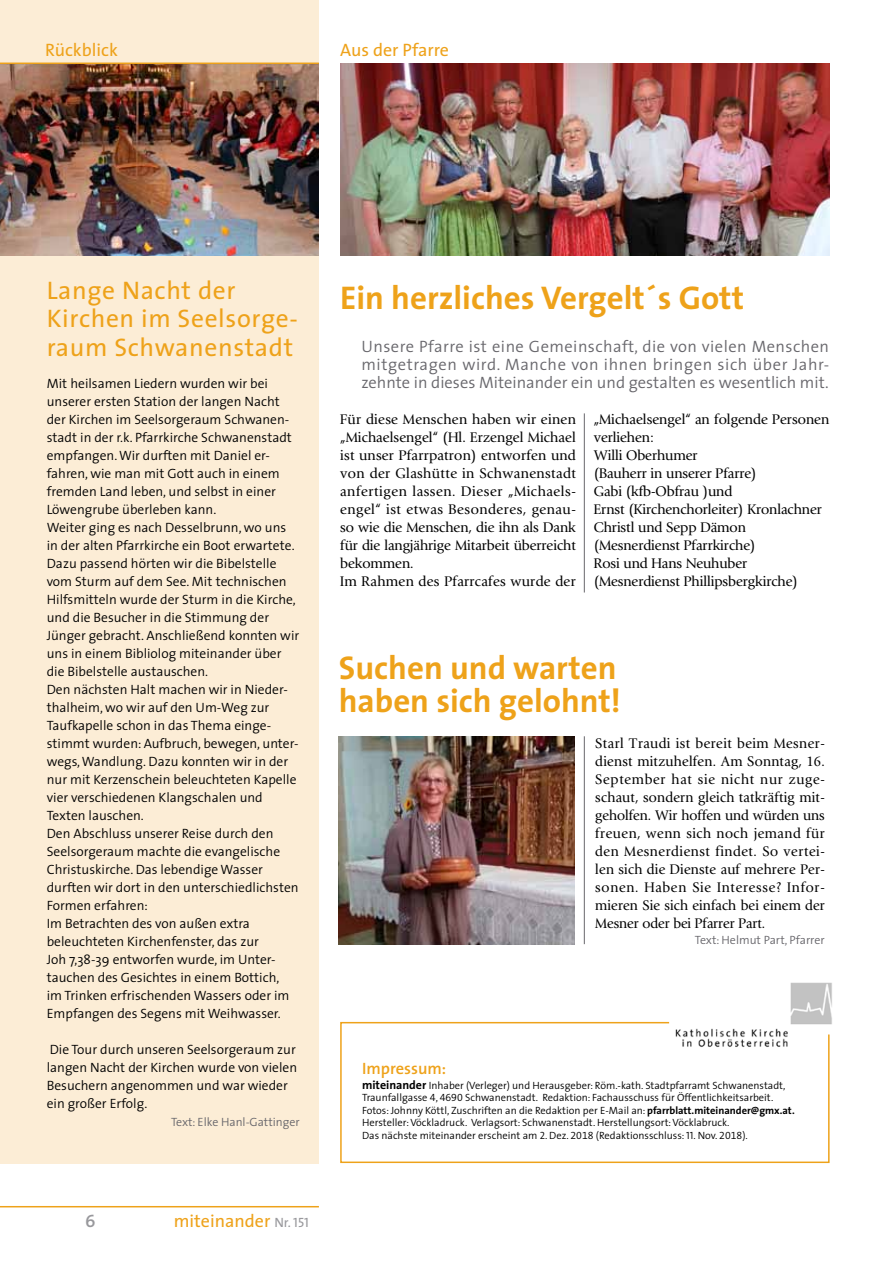
<style>
.page{position:relative;width:893px;height:1263px;background:#fff}
.page>*{position:absolute;margin:0;border:0;box-sizing:border-box;transform-origin:0 0}
.t1{font:700 33px/33px "The Sans";color:#eea21a}
.t2{font:25.5px/28.5px "The Sans";letter-spacing:.025em;color:#eea21a}
.t3{font:18px "The Sans";color:#eea21a}
.t4{font:18px "The Sans Semi Bold Caps";color:#98989c}
.t5{font:300 16.5px/18px "The Sans";color:#68676c;text-align:justify}
.t6{font:600 16.5px "The Sans";color:#eea21a}
.t7{font:300 13.5px/18px "The Sans";color:#000}
.t8{font:13.5px/18px "GI25";letter-spacing:.015em;color:#000}
.t9{font:13.5px/18px "GI25";letter-spacing:.035em;color:#000}
.t10{font:300 12px "The Sans";color:#68676c}
.t11{font:300 10.5px/12.6px "The Sans";color:#000}
.s1{font-weight:700;font-size:12px}
.s2{font-family:"The Sans Semi Light Expert";font-weight:400}
.s3{font-weight:700}
.s4{font-family:"The Sans Semi Light Caps";font-weight:400}
.s5{font-size:13.5px;color:#98989c}
.s6{font-family:"The Sans Caps";font-size:13.5px;color:#98989c}
</style>
<div class="page">
<div style="left:0;top:0;width:319px;height:1163px;background:#fcedd6"></div>
<img style="left:340px;top:64px;width:489px;height:191px">
<img style="left:0;top:64px;width:319px;height:191px">
<hr style="left:0;top:63px;width:319px;height:1px;background:#eea21a">
<hr style="left:0;top:1206px;width:319px;height:1px;background:#eea21a">
<div style="left:340px;top:1022px;width:490px;height:141px;border:2px solid #eea21a"></div>
<img style="left:669px;top:982px;width:163px;height:71px">
<hr style="left:584px;top:413px;width:1px;height:179px;background:#68676c">
<hr style="left:584px;top:736px;width:1px;height:208px;background:#68676c">
<img style="left:339px;top:736px;width:235px;height:208px">
<h3 class="t3" style="left:45px;top:35px;width:74px">Rückblick</h3>
<h3 class="t3" style="left:340px;top:35px;width:110px">Aus der Pfarre</h3>
<h2 class="t2" style="left:47px;top:275px;width:252px">Lange Nacht der<br>Kirchen im Seelsorge&shy;raum Schwanenstadt</h2>
<h1 class="t1" style="left:340px;top:281px;width:405px">Ein herzliches Vergelt´s Gott</h1>
<p class="t7" style="left:47px;top:374px;width:254px">Mit heilsamen Liedern wurden wir bei unserer ersten Station der langen Nacht der Kirchen im Seelsorgeraum Schwanen&shy;stadt in der r.k. Pfarrkirche Schwanenstadt empfangen. Wir durften mit Daniel er&shy;fahren, wie man mit Gott auch in einem fremden Land leben, und selbst in einer Löwengrube überleben kann.<br>Weiter ging es nach Desselbrunn, wo uns in der alten Pfarrkirche ein Boot erwartete.<br>Dazu passend hörten wir die Bibelstelle vom Sturm auf dem See. Mit technischen Hilfsmitteln wurde der Sturm in die Kirche, und die Besucher in die Stimmung der Jünger gebracht. Anschließend konnten wir uns in einem Bibliolog miteinander über die Bibelstelle austauschen.<br>Den nächsten Halt machen wir in Nieder&shy;thalheim, wo wir auf den Um-Weg zur Taufkapelle schon in das Thema einge&shy;stimmt wurden: Aufbruch, bewegen, unter&shy;wegs, Wandlung. Dazu konnten wir in der nur mit Kerzenschein beleuchteten Kapelle vier verschiedenen Klangschalen und Texten lauschen.<br>Den Abschluss unserer Reise durch den Seelsorgeraum machte die evangelische Christuskirche. Das lebendige Wasser durften wir dort in den unterschiedlichsten Formen erfahren:<br>Im Betrachten des von außen extra beleuchteten Kirchenfenster, das zur<br>Joh 7,38-39 entworfen wurde, im Unter&shy;tauchen des Gesichtes in einem Bottich,<br>im Trinken erfrischenden Wassers oder im Empfangen des Segens mit Weihwasser.</p>
<p class="t7" style="left:47px;top:1040px;width:252px">Die Tour durch unseren Seelsorgeraum zur langen Nacht der Kirchen wurde von vielen Besuchern angenommen und war wieder ein großer Erfolg.</p>
<p class="t10" style="left:171px;top:1112px;width:130px">Text: Elke Hanl-Gattinger</p>
<p class="t5" style="left:361px;top:337px;width:469px">Unsere Pfarre ist eine Gemeinschaft, die von vielen Menschen mitgetragen wird. Manche von ihnen bringen sich über Jahr&shy;zehnte in dieses Miteinander ein und gestalten es wesentlich mit.</p>
<p class="t9" style="left:340px;top:410px;width:237px">Für diese Menschen haben wir einen „Michaelsengel“ (Hl. Erzengel Michael ist unser Pfarrpatron) entworfen und von der Glashütte in Schwanenstadt anfertigen lassen. Dieser „Michaels&shy;engel“ ist etwas Besonderes, genau&shy;so wie die Menschen, die ihn als Dank für die langjährige Mitarbeit überreicht bekommen.<br>Im Rahmen des Pfarrcafes wurde der</p>
<p class="t8" style="left:594px;top:410px;width:237px">„Michaelsengel“ an folgende Personen verliehen:<br>Willi Oberhumer<br>(Bauherr in unserer Pfarre)<br>Gabi (kfb-Obfrau )und<br>Ernst (Kirchenchorleiter) Kronlachner<br>Christl und Sepp Dämon (Mesnerdienst Pfarrkirche)<br>Rosi und Hans Neuhuber (Mesnerdienst Phillipsbergkirche)</p>
<h1 class="t1" style="left:339px;top:650px;width:284px">Suchen und warten haben sich gelohnt!</h1>
<p class="t8" style="left:595px;top:734px;width:231px;text-align:justify">Starl Traudi ist bereit beim Mesner&shy;dienst mitzuhelfen. Am Sonntag, 16.<br>September hat sie nicht nur zuge&shy;schaut, sondern gleich tatkräftig mit&shy;geholfen. Wir hoffen und würden uns freuen, wenn sich noch jemand für den Mesnerdienst findet. So vertei&shy;len sich die Dienste auf mehrere Per&shy;sonen. Haben Sie Interesse? Infor&shy;mieren Sie sich einfach bei einem der Mesner oder bei Pfarrer Part.</p>
<p class="t10" style="left:695px;top:930px;width:131px">Text: Helmut Part, Pfarrer</p>
<p class="t6" style="left:362px;top:1055px;width:86px">Impressum:</p>
<p class="t11" style="left:362px;top:1078px;width:434px"><span class="s1">miteinander</span> Inhaber (Verleger) und Herausgeber: Röm.-kath. Stadtpfarramt Schwanenstadt, Traunfallgasse <span class="s2">4</span>, <span class="s2">4690</span> Schwanenstadt. Redaktion: Fachausschuss für Öffentlichkeitsarbeit.<br>Fotos: Johnny Köttl, Zuschriften an die Redaktion per E-Mail an: <span class="s3">pfarrblatt.miteinander@gmx.at.<br></span>Hersteller: Vöckladruck. Verlagsort: Schwanenstadt. Herstellungsort: Vöcklabruck.<br>Das nächste miteinander erscheint am <span class="s4">2.</span> Dez. <span class="s2">2018</span> (Redaktionsschluss: <span class="s4">11.</span> Nov. <span class="s2">2018</span>).</p>
<h3 class="t4" style="left:85px;top:1206px;width:12px">6</h3>
<h3 class="t3" style="left:174px;top:1206px;width:137px">miteinander <span class="s5">Nr.</span> <span class="s6">151</span></h3>
</div>
